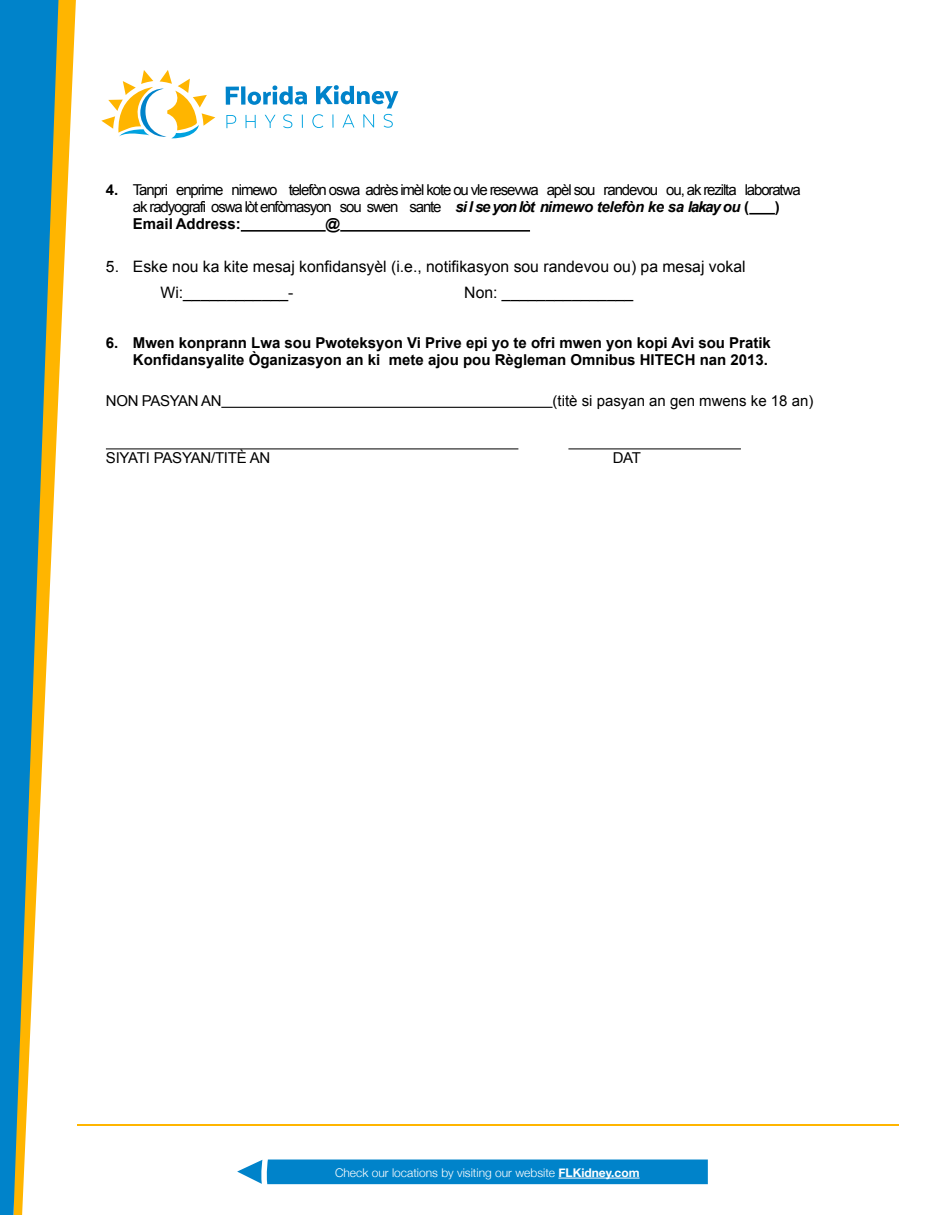
<style>
.page{position:relative;width:945px;height:1215px;background:#fff}
.page>*{position:absolute;margin:0;border:0;box-sizing:border-box;transform-origin:0 0}
.t1{font:15.75px/25.7px "Arial";color:#000}
.t2{font:15px/17.1px "Arial";letter-spacing:-.075em;color:#000}
.t3{font:700 15px/17.1px "Arial";color:#000;text-align:right}
.t4{font:15px "Arial";color:#000}
.t5{font:15px "Arial";letter-spacing:-.015em;color:#000}
.t6{font:15px "Arial";letter-spacing:-.025em;color:#000}
.t7{font:300 12px "Helvetica Neue";color:#fff}
.s1{font-weight:700}
.s2{font-weight:700;font-style:italic}
</style>
<div class="page">
<hr style="left:77px;top:1125px;width:822px;height:1px;background:#ffb500">
<svg style="left:58px;top:0;width:18px;height:404px"></svg>
<svg style="left:0;top:0;width:58px;height:1215px;fill:#0083ca"></svg>
<svg style="left:101px;top:70px;width:114px;height:68px"></svg>
<svg style="left:226px;top:87px;width:13px;height:18px"></svg>
<svg style="left:241px;top:86px;width:4px;height:19px"></svg>
<svg style="left:226px;top:115px;width:10px;height:13px"></svg>
<svg style="left:246px;top:85px;width:152px;height:43px"></svg>
<div style="left:237px;top:1160px;width:471px;height:24px;background:#0083ca"></div>
<hr style="left:558px;top:1178px;width:82px;height:1px;background:#fff">
<hr style="left:749px;top:213px;width:26px;height:2px;background:#000">
<hr style="left:241px;top:230px;width:85px;height:2px;background:#000">
<hr style="left:340px;top:230px;width:190px;height:2px;background:#000">
<hr style="left:221px;top:407px;width:332px;height:1px;background:#000">
<hr style="left:106px;top:449px;width:412px;height:1px;background:#000">
<hr style="left:568px;top:449px;width:173px;height:1px;background:#000">
<p class="t2" style="left:133px;top:181px;width:669px;text-indent:-27px"><span class="s1">4.</span> Tanpri enprime nimewo telefòn oswa adrès imèl kote ou vle resevwa apèl sou randevou ou, ak rezilta laboratwa ak radyografi oswa lòt enfòmasyon sou swen sante <span class="s2">si l se yon lòt nimewo telefòn ke sa lakay ou</span> <span class="s1">(</span></p>
<p class="t3" style="left:775px;top:198px;width:6px">)</p>
<p class="t3" style="left:133px;top:215px;width:109px">Email Address:</p>
<p class="t3" style="left:326px;top:215px;width:16px">@</p>
<p class="t1" style="left:160px;top:254px;width:587px;text-indent:-55px">5. Eske nou ka kite mesaj konfidansyèl (i.e., notifikasyon sou randevou ou) pa mesaj vokal<br>Wi:____________-</p>
<p class="t1" style="left:464px;top:279px;width:170px">Non: _______________</p>
<p class="t3" style="left:106px;top:334px;width:666px">6. Mwen konprann Lwa sou Pwoteksyon Vi Prive epi yo te ofri mwen yon kopi Avi sou Pratik<br>Konfidansyalite Òganizasyon an ki mete ajou pou Règleman Omnibus HITECH nan 2013.</p>
<p class="t6" style="left:106px;top:392px;width:117px">NON PASYAN AN</p>
<p class="t4" style="left:553px;top:392px;width:262px">(titè si pasyan an gen mwens ke 18 an)</p>
<p class="t5" style="left:106px;top:449px;width:166px">SIYATI PASYAN/TITÈ AN</p>
<p class="t2" style="left:613px;top:449px;width:30px">DAT</p>
<p class="t7" style="left:335px;top:1163px;width:306px">Check our locations by visiting our website <span class="s1">FLKidney.com</span></p>
</div>
